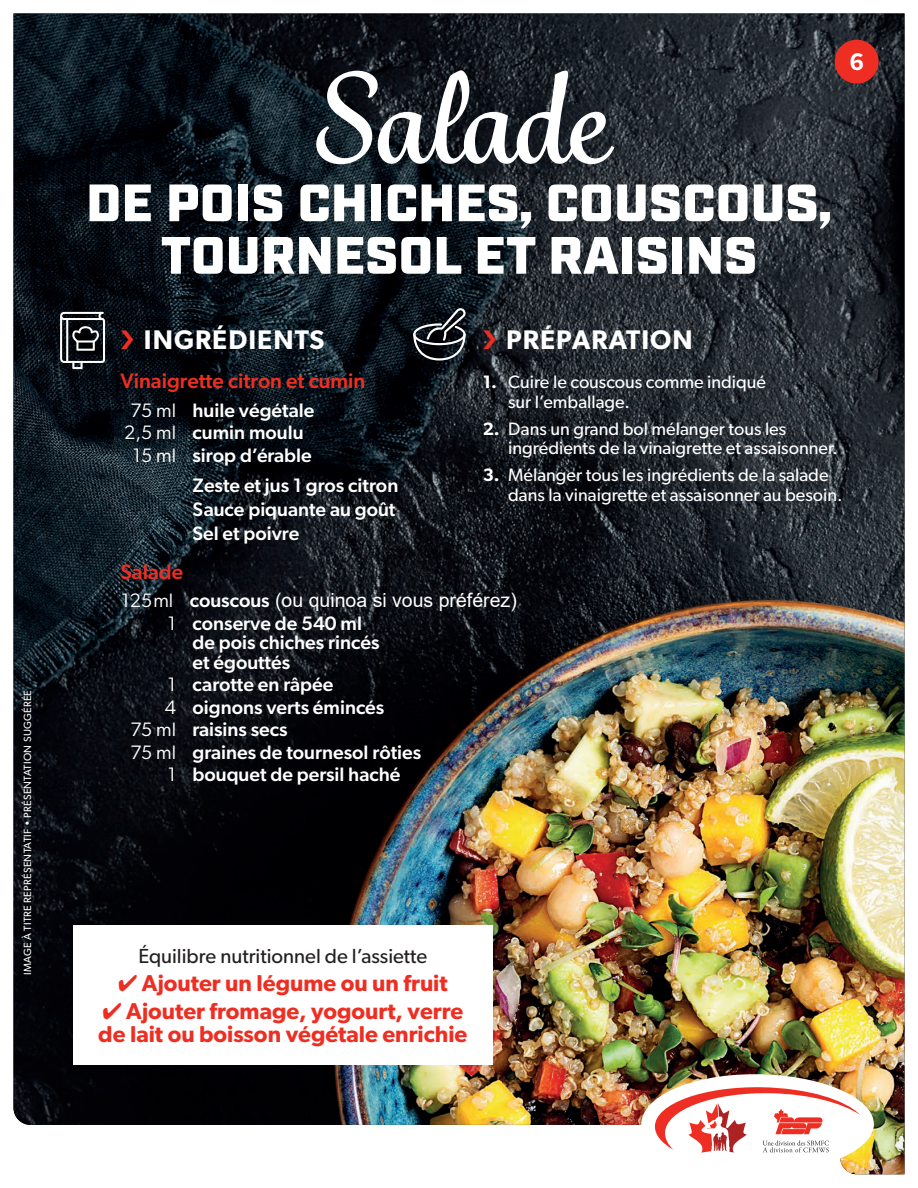
<style>
.page{position:relative;width:918px;height:1188px;background:#fff}
.page>*{position:absolute;margin:0;border:0;box-sizing:border-box;transform-origin:0 0}
.t1{font:700 120px "Grafolita Script";color:#fff}
.t2{font:900 52.5px/52.5px "Industry";letter-spacing:.01em;color:#fff;text-align:center}
.t3{font:600 27px "Gibson";letter-spacing:.04em;color:#fff}
.t4{font:25.5px "Source Code Variable";color:#fff}
.t5{font:600 22.95px/23px "Gibson";color:#ee2e22}
.t6{font:500 21px "Gibson";color:#ee2e22}
.t7{font:20.4px "Gibson";color:#231f20}
.t8{font:500 19.5px/19.5px "Gibson";color:#fff}
.t9{font:19.5px "Arial";color:#fff}
.t10{font:18px/19.5px "Gibson";color:#fff}
.t11{font:10.5px "Gibson";letter-spacing:.025em;color:#fff}
.s1{font-weight:400}
.s2{font-family:"Gibson"}
.s3{font-family:"Gibson";font-weight:500}
.s4{font-weight:600}
</style>
<div class="page">
<img style="left:14px;top:14px;width:890px;height:1160px">
<img style="left:641px;top:1074px;width:233px;height:100px">
<div style="left:835px;top:40px;width:44px;height:44px;background:#ee2e22;border-radius:50%"></div>
<svg style="left:60px;top:312px;width:45px;height:57px"></svg>
<svg style="left:413px;top:308px;width:53px;height:52px;background:#3a3f45"></svg>
<div style="left:73px;top:925px;width:420px;height:140px;background:#fff"></div>
<svg style="left:121px;top:330px;width:13px;height:19px"></svg>
<svg style="left:483px;top:330px;width:13px;height:19px"></svg>
<p class="t11" style="left:21px;top:975px;width:287px;rotate:-90deg">IMAGE À TITRE REPRÉSENTATIF • PRÉSENTATION SUGGÉRÉE</p>
<p class="t1" style="left:312px;top:38px;width:295px">Salade</p>
<p class="t2" style="left:86px;top:180px;width:747px">DE POIS CHICHES, COUSCOUS,<br>TOURNESOL ET RAISINS</p>
<p class="t4" style="left:849px;top:43px;width:17px">6</p>
<p class="t3" style="left:144px;top:324px;width:182px">INGRÉDIENTS</p>
<p class="t6" style="left:121px;top:368px;width:246px">Vinaigrette citron et cumin</p>
<p class="t8" style="left:130px;top:400px;width:185px"><span class="s1">75 ml</span> huile végétale</p>
<p class="t8" style="left:124px;top:422px;width:181px"><span class="s1">2,5 ml</span> cumin moulu</p>
<p class="t8" style="left:133px;top:445px;width:181px"><span class="s1">15 ml</span> sirop d’érable</p>
<p class="t8" style="left:193px;top:475px;width:207px">Zeste et jus 1 gros citron</p>
<p class="t8" style="left:193px;top:499px;width:204px">Sauce piquante au goût</p>
<p class="t8" style="left:193px;top:523px;width:108px">Sel et poivre</p>
<p class="t6" style="left:121px;top:559px;width:64px">Salade</p>
<p class="t9" style="left:122px;top:587px;width:397px"><span class="s2">125 ml</span> <span class="s3">couscous</span> (ou quinoa si vous préférez)</p>
<p class="t8" style="left:193px;top:613px;width:188px;text-indent:-25px"><span class="s1">1</span> conserve de 540 ml de pois chiches rincés et égouttés</p>
<p class="t8" style="left:168px;top:674px;width:167px"><span class="s1">1</span> carotte en râpée</p>
<p class="t8" style="left:165px;top:697px;width:221px"><span class="s1">4</span> oignons verts émincés</p>
<p class="t8" style="left:130px;top:719px;width:159px"><span class="s1">75 ml</span> raisins secs</p>
<p class="t8" style="left:130px;top:742px;width:292px"><span class="s1">75 ml</span> graines de tournesol rôties</p>
<p class="t8" style="left:168px;top:764px;width:234px"><span class="s1">1</span> bouquet de persil haché</p>
<p class="t3" style="left:506px;top:324px;width:188px">PRÉPARATION</p>
<p class="t10" style="left:508px;top:372px;width:259px;text-indent:-26px"><span class="s4">1.</span> Cuire le couscous comme indiqué sur l’emballage.</p>
<p class="t10" style="left:508px;top:418px;width:331px;text-indent:-26px"><span class="s4">2.</span> Dans un grand bol mélanger tous les ingrédients de la vinaigrette et assaisonner.</p>
<p class="t10" style="left:508px;top:465px;width:336px;text-indent:-26px"><span class="s4">3.</span> Mélanger tous les ingrédients de la salade dans la vinaigrette et assaisonner au besoin.</p>
<p class="t7" style="left:139px;top:943px;width:290px">Équilibre nutritionnel de l’assiette</p>
<p class="t5" style="left:118px;top:971px;width:331px">✔ Ajouter un légume ou un fruit</p>
<p class="t5" style="left:98px;top:999px;width:371px">✔ Ajouter fromage, yogourt, verre de lait ou boisson végétale enrichie</p>
</div>
